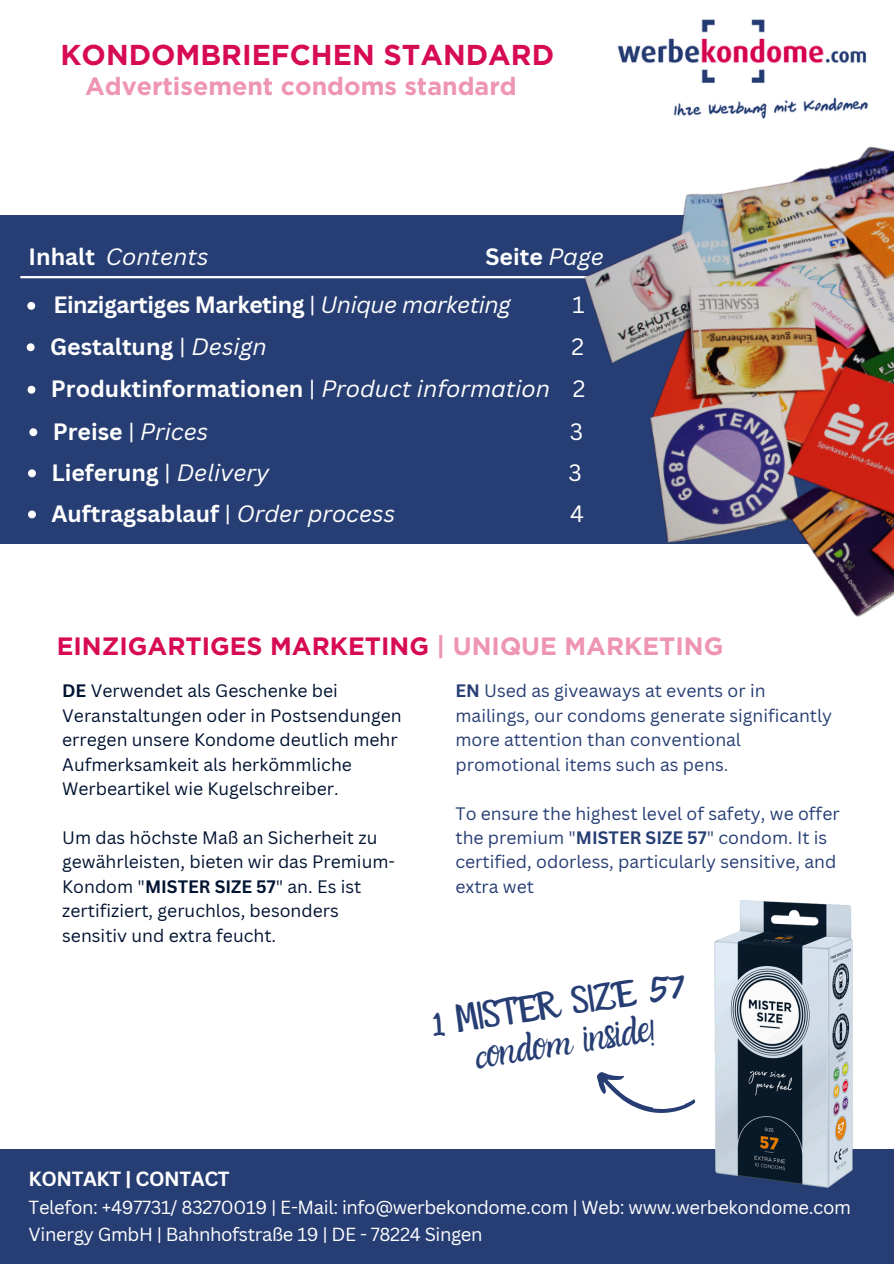
<style>
.page{position:relative;width:894px;height:1264px;background:#fff}
.page>*{position:absolute;margin:0;border:0;box-sizing:border-box;transform-origin:0 0}
.t1{font:700 28.65px "Gotham";color:#d70b53}
.t2{font:28.05px/38.7px "Amazone";color:#273e74;text-align:center}
.t3{font:700 25.05px "Gotham";color:#d70b53}
.t4{font:700 25.05px "Gotham";color:#ee94b5}
.t5{font:700 22.95px "Canva Sans";color:#fff}
.t6{font:700 22.95px "Canva Sans";letter-spacing:-.02em;color:#fff}
.t7{font:italic 22.95px "Canva Sans";color:#fff}
.t8{font:22.95px "Canva Sans";color:#fff}
.t9{font:700 19.95px "Canva Sans";letter-spacing:-.02em;color:#fff}
.t10{font:18.45px "Canva Sans";letter-spacing:-.02em;color:#fff}
.t11{font:17.55px/24.5px "Canva Sans";color:#001331}
.t12{font:17.55px/24.5px "Canva Sans";color:#273e74}
.s1{font-weight:700;font-style:normal}
.s2{font-weight:400;font-style:italic}
.s3{font-weight:400}
.s4{color:#ee94b5}
.s5{font-weight:700}
</style>
<div class="page">
<img style="left:617px;top:19px;width:250px;height:64px">
<div style="left:0;top:1149px;width:893px;height:114px;background:#273e74"></div>
<div style="left:0;top:215px;width:893px;height:328px;background:#273e74"></div>
<img style="left:714px;top:900px;width:139px;height:288px">
<svg style="left:596px;top:1072px;width:100px;height:41px"></svg>
<hr style="left:20px;top:276px;width:612px;height:2px;background:#fff">
<img style="left:523px;top:97px;width:370px;height:520px">
<svg style="left:27px;top:343px;width:8px;height:8px"></svg>
<svg style="left:28px;top:386px;width:7px;height:7px"></svg>
<svg style="left:29px;top:428px;width:8px;height:8px"></svg>
<svg style="left:28px;top:469px;width:8px;height:8px"></svg>
<svg style="left:28px;top:510px;width:8px;height:8px"></svg>
<svg style="left:27px;top:302px;width:8px;height:8px"></svg>
<h4 class="t1" style="left:61px;top:38px;width:495px">KONDOMBRIEFCHEN STANDARD</h4>
<p class="t4" style="left:85px;top:71px;width:433px">Advertisement condoms standard</p>
<p class="t7" style="left:29px;top:240px;width:181px"><span class="s1">Inhalt</span> Contents</p>
<p class="t5" style="left:485px;top:240px;width:120px">Seite <span class="s2">Page</span></p>
<p class="t6" style="left:53px;top:289px;width:459px">Einzigartiges Marketing <span class="s3">|</span> <span class="s2">Unique marketing</span></p>
<p class="t8" style="left:572px;top:289px;width:14px">1</p>
<p class="t5" style="left:50px;top:330px;width:218px">Gestaltung <span class="s3">|</span> <span class="s2">Design</span></p>
<p class="t8" style="left:571px;top:330px;width:14px">2</p>
<p class="t5" style="left:51px;top:372px;width:535px">Produktinformationen <span class="s3">|</span> <span class="s2">Product information</span> <span class="s3">2</span></p>
<h2 class="t5" style="left:53px;top:415px;width:157px">Preise <span class="s3">|</span> <span class="s2">Prices</span></h2>
<h2 class="t8" style="left:569px;top:415px;width:15px">3</h2>
<p class="t5" style="left:51px;top:456px;width:219px">Lieferung <span class="s3">|</span> <span class="s2">Delivery</span></p>
<p class="t8" style="left:568px;top:456px;width:15px">3</p>
<p class="t5" style="left:51px;top:497px;width:345px">Auftragsablauf <span class="s3">|</span> <span class="s2">Order process</span></p>
<p class="t8" style="left:570px;top:497px;width:15px">4</p>
<p class="t3" style="left:57px;top:630px;width:668px">EINZIGARTIGES MARKETING <span class="s4">| UNIQUE MARKETING</span></p>
<p class="t11" style="left:62px;top:678px;width:341px"><span class="s5">DE</span> Verwendet als Geschenke bei Veranstaltungen oder in Postsendungen erregen unsere Kondome deutlich mehr Aufmerksamkeit als herkömmliche Werbeartikel wie Kugelschreiber.</p>
<p class="t11" style="left:62px;top:825px;width:334px">Um das höchste Maß an Sicherheit zu gewährleisten, bieten wir das Premium-Kondom "<span class="s5">MISTER SIZE 57</span>" an. Es ist zertifiziert, geruchlos, besonders sensitiv und extra feucht.</p>
<h5 class="t12" style="left:455px;top:678px;width:378px"><span class="s5">EN</span> Used as giveaways at events or in mailings, our condoms generate significantly more attention than conventional promotional items such as pens.</h5>
<p class="t12" style="left:455px;top:800px;width:385px">To ensure the highest level of safety, we offer the premium "<span class="s5">MISTER SIZE 57</span>" condom. It is certified, odorless, particularly sensitive, and extra wet</p>
<p class="t2" style="left:430px;top:1007px;width:257px;rotate:-9deg">1 MISTER SIZE 57 condom inside!</p>
<p class="t9" style="left:29px;top:1164px;width:202px">KONTAKT | CONTACT</p>
<p class="t10" style="left:29px;top:1194px;width:823px">Telefon: +497731/ 83270019 | E-Mail: info@werbekondome.com | Web: www.werbekondome.com</p>
<h3 class="t10" style="left:29px;top:1221px;width:455px">Vinergy GmbH | Bahnhofstraße 19 | DE - 78224 Singen</h3>
</div>
